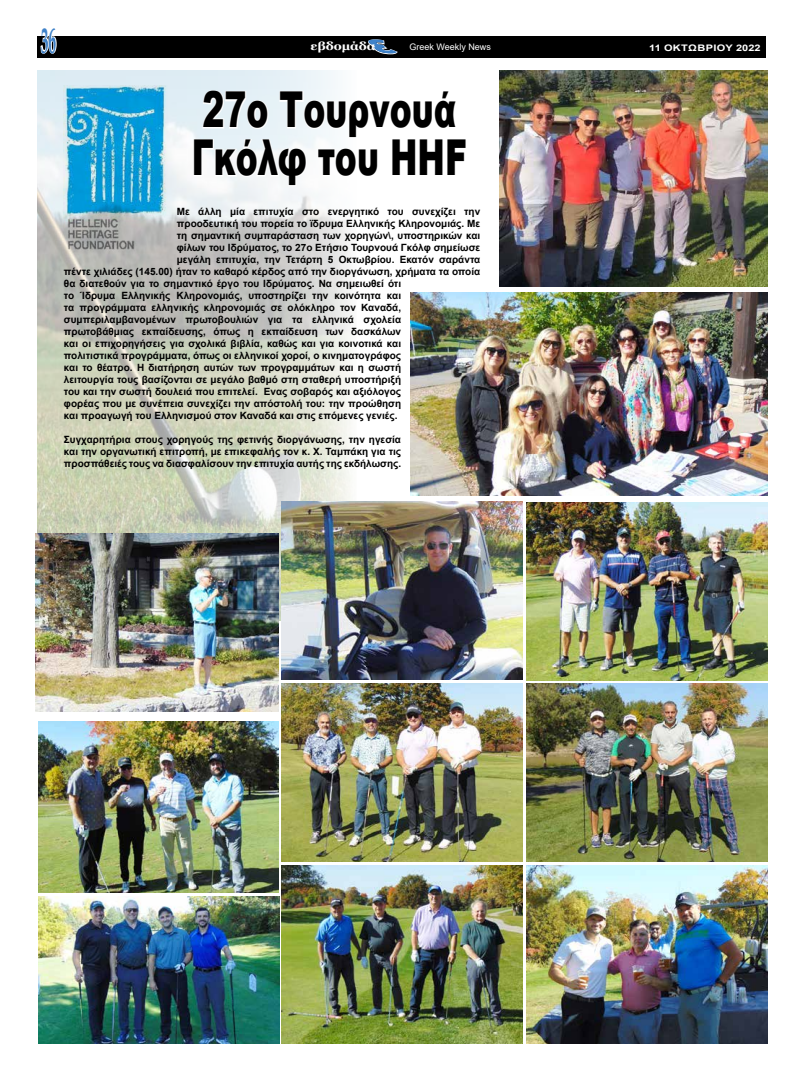
<style>
.page{position:relative;width:803px;height:1080px;background:#fff}
.page>*{position:absolute;margin:0;border:0;box-sizing:border-box;transform-origin:0 0}
.t1{font:900 49.5px/48px "Arial";color:#000;scale:.67 1}
.t2{font:700 36px "Book Antiqua";color:#3f82c9;scale:.43 1}
.t3{font:700 11.4px "Georgia";color:#fff;scale:1.11 1}
.t4{font:700 10px/12px "Arial";color:#000;text-align:justify}
.t5{font:9px "Arial";color:#fff}
.t6{font:700 9px "Arial";letter-spacing:.025em;color:#fff;scale:1.22 1}
.s1{font-family:"Arial";font-weight:900;font-style:italic;font-size:25.4px;color:#3f82c9}
</style>
<div class="page">
<div style="left:37px;top:36px;width:729px;height:22px;background:#000"></div>
<svg style="left:40px;top:36px;width:17px;height:18px"></svg>
<svg style="left:368px;top:39px;width:30px;height:16px"></svg>
<img style="left:38px;top:71px;width:313px;height:550px">
<img style="left:410px;top:293px;width:357px;height:202px">
<img style="left:35px;top:533px;width:243px;height:179px">
<img style="left:282px;top:683px;width:240px;height:178px">
<img style="left:527px;top:683px;width:240px;height:179px">
<img style="left:39px;top:722px;width:239px;height:171px">
<img style="left:527px;top:502px;width:240px;height:178px">
<img style="left:527px;top:865px;width:240px;height:179px">
<img style="left:282px;top:865px;width:240px;height:179px">
<img style="left:38px;top:897px;width:241px;height:147px">
<img style="left:282px;top:501px;width:240px;height:178px">
<img style="left:499px;top:71px;width:268px;height:215px">
<svg style="left:192px;top:89px;width:159px;height:98px"></svg>
<img style="left:64px;top:86px;width:104px;height:167px">
<h2 class="t2" style="left:41px;top:16px;width:37px">36</h2>
<p class="t3" style="left:311px;top:39px;width:116px">εβδομάδα <span class="s1">ε</span></p>
<p class="t5" style="left:410px;top:40px;width:83px">Greek Weekly News</p>
<p class="t6" style="left:649px;top:41px;width:93px">11 ΟΚΤΩΒΡΙΟΥ 2022</p>
<h1 class="t1" style="left:192px;top:84px;width:412px">27ο Τουρνουά<br>Γκόλφ του HHF</h1>
<p class="t4" style="left:177px;top:206px;width:305px">Με άλλη μία επιτυχία στο ενεργητικό του συνεχίζει την</p>
<p class="t4" style="left:177px;top:218px;width:305px">προοδευτική του πορεία το ϊδρυμα Ελληνικής Κληρονομιάς. Με</p>
<p class="t4" style="left:177px;top:230px;width:305px">τη σημαντική συμπαράσταση των χορηγών\, υποστηρικών και</p>
<p class="t4" style="left:177px;top:242px;width:305px">φίλων του Ιδρύματος, το 27ο Ετήσιο Τουρνουά Γκόλφ σημείωσε</p>
<p class="t4" style="left:177px;top:254px;width:305px">μεγάλη επιτυχία, την Τετάρτη 5 Οκτωβρίου. Εκατόν σαράντα</p>
<p class="t4" style="left:64px;top:266px;width:418px">πέντε χιλιάδες (145.00) ήταν το καθαρό κέρδος από την διοργάνωση, χρήματα τα οποία</p>
<p class="t4" style="left:64px;top:278px;width:339px">θα διατεθούν για το σημαντικό έργο του Ιδρύματος. Να σημειωθεί ότι</p>
<p class="t4" style="left:64px;top:290px;width:339px">το Ίδρυμα Ελληνικής Κληρονομιάς, υποστηρίζει την κοινότητα και</p>
<p class="t4" style="left:64px;top:302px;width:339px">τα προγράμματα ελληνικής κληρονομιάς σε ολόκληρο τον Καναδά,</p>
<p class="t4" style="left:64px;top:314px;width:339px">συμπεριλαμβανομένων πρωτοβουλιών για τα ελληνικά σχολεία</p>
<p class="t4" style="left:64px;top:326px;width:339px">πρωτοβάθμιας εκπαίδευσης, όπως η εκπαίδευση των δασκάλων</p>
<p class="t4" style="left:64px;top:338px;width:339px">και οι επιχορηγήσεις για σχολικά βιβλία, καθώς και για κοινοτικά και</p>
<p class="t4" style="left:64px;top:350px;width:339px">πολιτιστικά προγράμματα, όπως οι ελληνικοί χοροί, ο κινηματογράφος</p>
<p class="t4" style="left:64px;top:362px;width:339px">και το θέατρο. Η διατήρηση αυτών των προγραμμάτων και η σωστή</p>
<p class="t4" style="left:64px;top:374px;width:339px">λειτουργία τους βασίζονται σε μεγάλο βαθμό στη σταθερή υποστήριξή</p>
<p class="t4" style="left:64px;top:386px;width:339px">του και την σωστή δουλειά που επιτελεί. Ενας σοβαρός και αξιόλογος</p>
<p class="t4" style="left:64px;top:398px;width:339px">φορέας που με συνέπεια συνεχίζει την απόστολή του: την προώθηση</p>
<p class="t4" style="left:64px;top:410px;width:335px">και προαγωγή του Ελληνισμού στον Καναδά και στις επόμενες γενιές.</p>
<p class="t4" style="left:64px;top:434px;width:339px">Συγχαρητήρια στους χορηγούς της φετινής διοργάνωσης, την ηγεσία και την οργανωτική επιτροπή, με επικεφαλής τον κ. Χ. Ταμπάκη για τις προσπάθειές τους να διασφαλίσουν την επιτυχία αυτής της εκδήλωσης.</p>
</div>
